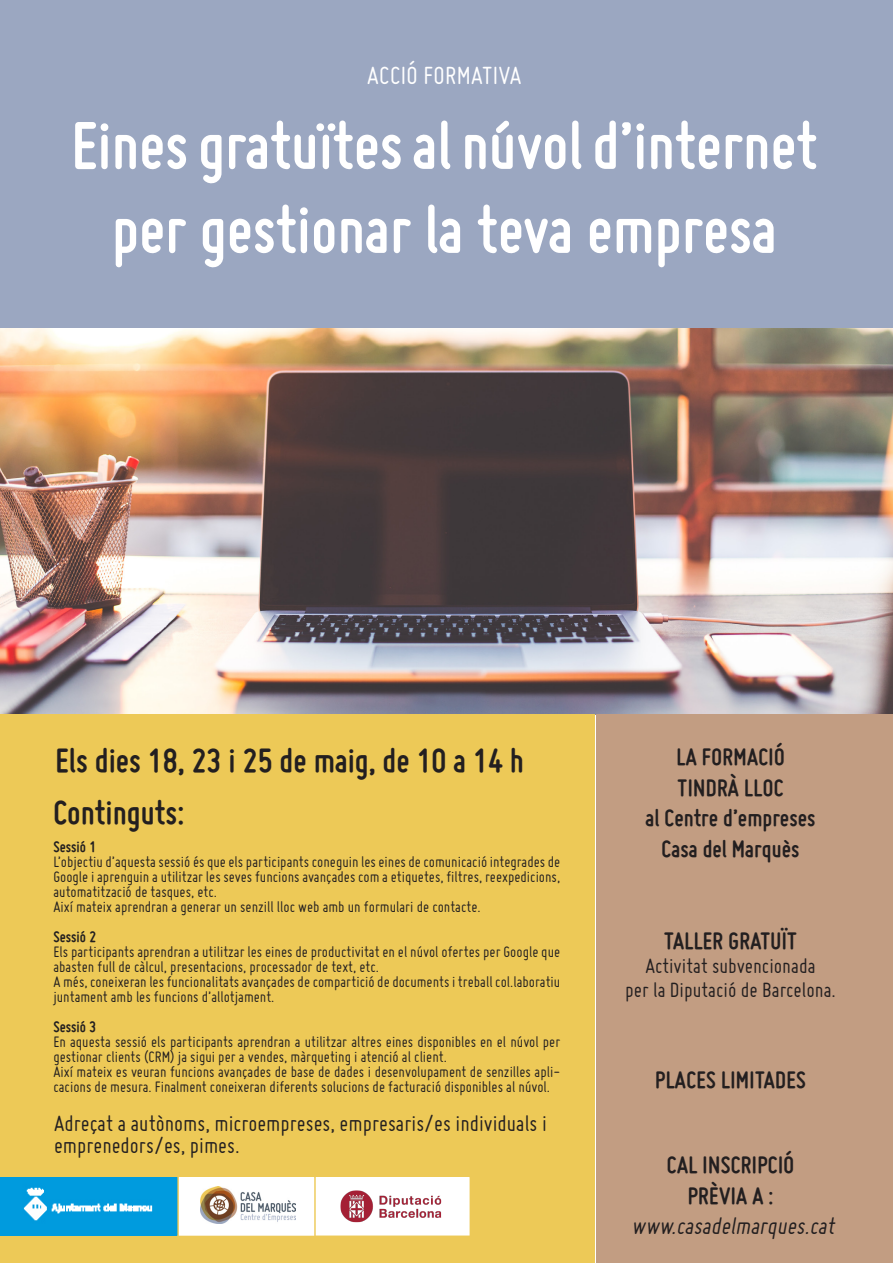
<style>
.page{position:relative;width:893px;height:1263px;background:#fff}
.page>*{position:absolute;margin:0;border:0;box-sizing:border-box;transform-origin:0 0}
.t1{font:700 70.5px/84px "Miso";color:#fff;text-align:center}
.t2{font:700 36px "Miso";color:#231f20}
.t3{font:27px "Miso";letter-spacing:.015em;color:#fff}
.t4{font:700 25.5px "Miso";letter-spacing:.015em;color:#231f20}
.t5{font:italic 25.5px "Miso";color:#231f20}
.t6{font:24px/22.5px "Miso";color:#231f20}
.t7{font:22.5px "Miso";color:#231f20}
.t8{font:16.5px/15px "Miso";color:#231f20}
.t9{font:700 16.5px "Miso";color:#231f20}
</style>
<div class="page">
<img style="left:0;top:328px;width:893px;height:386px">
<div style="left:0;top:714px;width:595px;height:549px;background:#edc957"></div>
<div style="left:0;top:0;width:893px;height:328px;background:#9ba7c1"></div>
<div style="left:596px;top:714px;width:297px;height:549px;background:#c29d82"></div>
<img style="left:2px;top:1179px;width:173px;height:54px">
<div style="left:0;top:1177px;width:177px;height:58px;border:1px solid #009bde"></div>
<div style="left:179px;top:1178px;width:135px;height:57px;background:#fff"></div>
<img style="left:200px;top:1186px;width:95px;height:38px">
<div style="left:179px;top:1177px;width:135px;height:58px;border:1px solid #fff"></div>
<div style="left:316px;top:1177px;width:153px;height:58px;background:#fff"></div>
<img style="left:340px;top:1190px;width:102px;height:33px">
<p class="t3" style="left:367px;top:60px;width:156px">ACCIÓ FORMATIVA</p>
<p class="t1" style="left:71px;top:102px;width:747px">Eines gratuïtes al núvol d’internet per gestionar la teva empresa</p>
<p class="t2" style="left:56px;top:740px;width:470px">Els dies 18, 23 i 25 de maig, de 10 a 14 h</p>
<p class="t2" style="left:53px;top:792px;width:132px">Continguts:</p>
<p class="t9" style="left:53px;top:837px;width:44px">Sessió 1</p>
<p class="t8" style="left:53px;top:854px;width:508px;text-align:justify">L’objectiu d’aquesta sessió és que els participants coneguin les eines de comunicació integrades de Google i aprenguin a utilitzar les seves funcions avançades com a etiquetes, filtres, reexpedicions, automatització de tasques, etc.</p>
<p class="t8" style="left:53px;top:899px;width:429px">Així mateix aprendran a generar un senzill lloc web amb un formulari de contacte.</p>
<p class="t9" style="left:53px;top:927px;width:44px">Sessió 2</p>
<p class="t8" style="left:53px;top:944px;width:508px">Els participants aprendran a utilitzar les eines de productivitat en el núvol ofertes per Google que abasten full de càlcul, presentacions, processador de text, etc.</p>
<p class="t8" style="left:53px;top:974px;width:508px">A més, coneixeran les funcionalitats avançades de compartició de documents i treball col.laboratiu juntament amb les funcions d’allotjament.</p>
<p class="t9" style="left:53px;top:1017px;width:44px">Sessió 3</p>
<p class="t8" style="left:53px;top:1034px;width:508px">En aquesta sessió els participants aprendran a utilitzar altres eines disponibles en el núvol per gestionar clients (CRM) ja sigui per a vendes, màrqueting i atenció al client.</p>
<p class="t8" style="left:53px;top:1064px;width:508px">Així mateix es veuran funcions avançades de base de dades i desenvolupament de senzilles apli&shy;cacions de mesura. Finalment coneixeran diferents solucions de facturació disponibles al núvol.</p>
<p class="t6" style="left:54px;top:1111px;width:494px">Adreçat a autònoms, microempreses, empresaris/es individuals i emprenedors/es, pimes.</p>
<p class="t4" style="left:676px;top:742px;width:110px">LA FORMACIÓ</p>
<p class="t4" style="left:678px;top:773px;width:107px">TINDRÀ LLOC</p>
<p class="t4" style="left:646px;top:803px;width:171px">al Centre d’empreses</p>
<p class="t4" style="left:662px;top:834px;width:139px">Casa del Marquès</p>
<p class="t4" style="left:664px;top:926px;width:134px">TALLER GRATUÏT</p>
<p class="t7" style="left:645px;top:953px;width:172px">Activitat subvencionada</p>
<p class="t7" style="left:625px;top:977px;width:212px">per la Diputació de Barcelona.</p>
<p class="t4" style="left:655px;top:1066px;width:152px">PLACES LIMITADES</p>
<p class="t4" style="left:667px;top:1150px;width:129px">CAL INSCRIPCIÓ</p>
<p class="t4" style="left:688px;top:1181px;width:87px">PRÈVIA A :</p>
<p class="t5" style="left:632px;top:1212px;width:209px">www.casadelmarques.cat</p>
</div>
